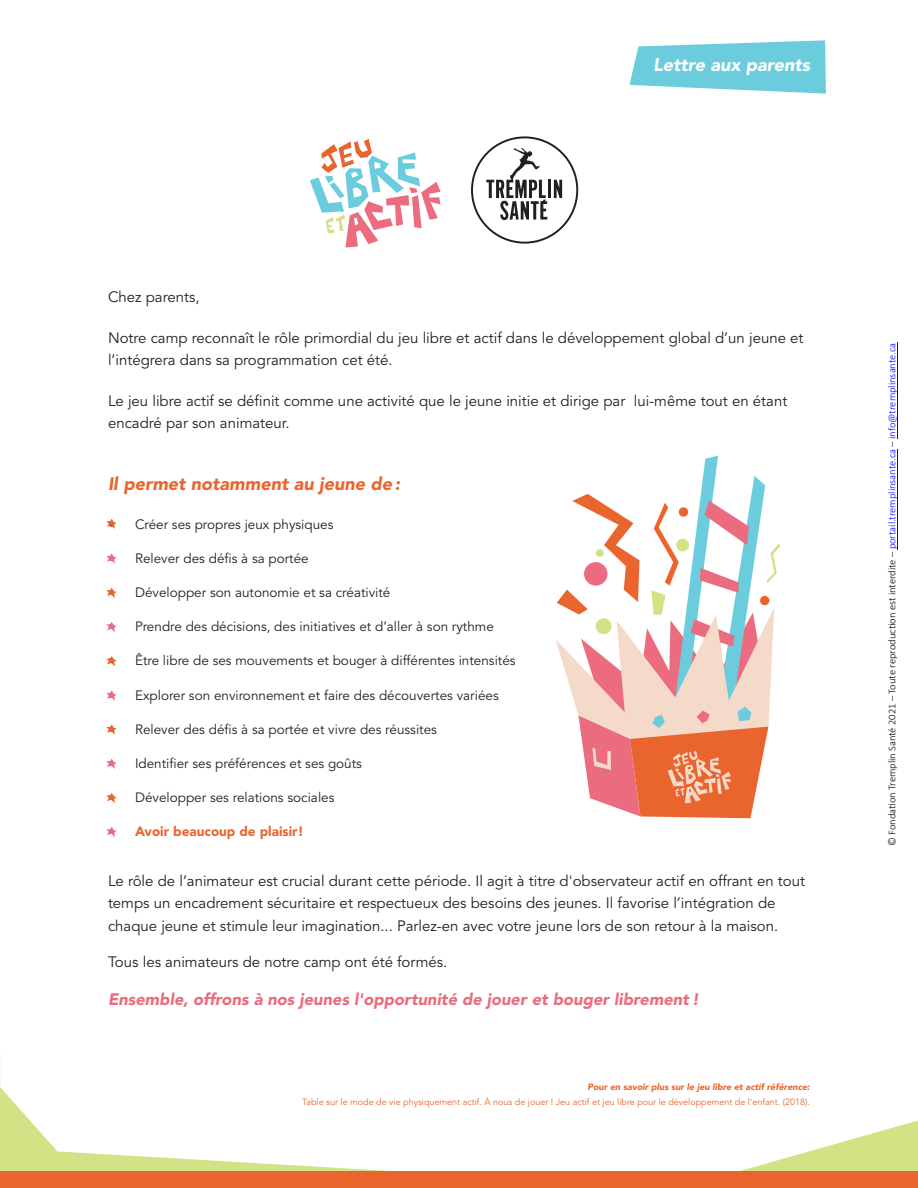
<style>
.page{position:relative;width:918px;height:1188px;background:#fff}
.page>*{position:absolute;margin:0;border:0;box-sizing:border-box;transform-origin:0 0}
.t1{font:italic 900 18px "Avenir LT Std";color:#ea652e}
.t2{font:italic 900 18px "Avenir LT Std";color:#fff}
.t3{font:italic 900 16.5px "Avenir LT Std";color:#eb6c7e}
.t4{font:15px/22.5px "Avenir LT Std";color:#231f20}
.t5{font:13.5px "Avenir LT Std";color:#231f20}
.t6{font:900 13.5px "Avenir LT Std";color:#ea652e}
.t7{font:300 10.5px "Calibri";color:#000}
.t8{font:9px "Avenir LT Std";color:#ea652e}
.t9{font:italic 900 9px "Avenir LT Std";color:#ea652e}
.s1{color:#00f}
</style>
<div class="page">
<svg style="left:629px;top:40px;width:197px;height:54px"></svg>
<svg style="left:0;top:1053px;width:918px;height:118px"></svg>
<div style="left:0;top:1171px;width:918px;height:17px;background:#ea652e"></div>
<svg style="left:556px;top:456px;width:224px;height:362px"></svg>
<div style="left:596px;top:618px;width:16px;height:16px;background:#d2e285;border-radius:50%"></div>
<div style="left:596px;top:549px;width:8px;height:8px;background:#d2e285;border-radius:50%"></div>
<div style="left:676px;top:539px;width:13px;height:12px;background:#d2e285;border-radius:50%"></div>
<svg style="left:106px;top:519px;width:10px;height:10px"></svg>
<svg style="left:106px;top:553px;width:10px;height:11px"></svg>
<svg style="left:106px;top:588px;width:10px;height:10px"></svg>
<svg style="left:106px;top:622px;width:10px;height:10px"></svg>
<svg style="left:106px;top:656px;width:10px;height:10px"></svg>
<svg style="left:106px;top:690px;width:10px;height:11px"></svg>
<svg style="left:106px;top:724px;width:10px;height:11px"></svg>
<svg style="left:106px;top:759px;width:10px;height:10px"></svg>
<svg style="left:106px;top:793px;width:10px;height:10px"></svg>
<svg style="left:106px;top:827px;width:10px;height:10px"></svg>
<svg style="left:310px;top:139px;width:131px;height:109px"></svg>
<div style="left:471px;top:136px;width:107px;height:108px;border:2px solid #231f20;border-radius:50%"></div>
<hr style="left:548px;top:180px;width:3px;height:18px;background:#231f20">
<svg style="left:554px;top:180px;width:8px;height:18px"></svg>
<svg style="left:486px;top:148px;width:61px;height:72px"></svg>
<hr style="left:897px;top:449px;width:1px;height:100px;background:#00f">
<hr style="left:897px;top:343px;width:1px;height:96px;background:#00f">
<p class="t2" style="left:653px;top:57px;width:158px">Lettre aux parents</p>
<p class="t4" style="left:108px;top:287px;width:93px">Chez parents,</p>
<p class="t4" style="left:108px;top:327px;width:697px">Notre camp reconnaît le rôle primordial du jeu libre et actif dans le développement global d’un jeune et l’intégrera dans sa programmation cet été.</p>
<p class="t4" style="left:108px;top:390px;width:681px">Le jeu libre actif se définit comme une activité que le jeune initie et dirige par lui-même tout en étant encadré par son animateur.</p>
<p class="t1" style="left:108px;top:476px;width:294px">Il permet notamment au jeune de:</p>
<p class="t5" style="left:108px;top:518px;width:227px">• Créer ses propres jeux physiques</p>
<p class="t5" style="left:108px;top:553px;width:202px">• Relever des défis à sa portée</p>
<p class="t5" style="left:108px;top:587px;width:284px">• Développer son autonomie et sa créativité</p>
<p class="t5" style="left:108px;top:621px;width:387px">• Prendre des décisions, des initiatives et d’aller à son rythme</p>
<p class="t5" style="left:108px;top:655px;width:409px">• Être libre de ses mouvements et bouger à différentes intensités</p>
<p class="t5" style="left:108px;top:689px;width:392px">• Explorer son environnement et faire des découvertes variées</p>
<p class="t5" style="left:108px;top:724px;width:331px">• Relever des défis à sa portée et vivre des réussites</p>
<p class="t5" style="left:108px;top:758px;width:256px">• Identifier ses préférences et ses goûts</p>
<p class="t5" style="left:108px;top:792px;width:228px">• Développer ses relations sociales</p>
<p class="t6" style="left:108px;top:826px;width:197px">• Avoir beaucoup de plaisir!</p>
<p class="t4" style="left:108px;top:871px;width:699px">Le rôle de l’animateur est crucial durant cette période. Il agit à titre d'observateur actif en offrant en tout temps un encadrement sécuritaire et respectueux des besoins des jeunes. Il favorise l’intégration de chaque jeune et stimule leur imagination... Parlez-en avec votre jeune lors de son retour à la maison.</p>
<p class="t4" style="left:108px;top:952px;width:341px">Tous les animateurs de notre camp ont été formés.</p>
<p class="t3" style="left:108px;top:992px;width:593px">Ensemble, offrons à nos jeunes l'opportunité de jouer et bouger librement !</p>
<p class="t9" style="left:587px;top:1083px;width:224px">Pour en savoir plus sur le jeu libre et actif référence:</p>
<p class="t8" style="left:302px;top:1099px;width:509px">Table sur le mode de vie physiquement actif. À nous de jouer ! Jeu actif et jeu libre pour le développement de l'enfant. (2018).</p>
<p class="t7" style="left:888px;top:846px;width:505px;rotate:-90deg">© Fonda on Tremplin Santé 2021 – Toute reproduc on est interdite – <span class="s1">portail.tremplinsante.ca</span> – <span class="s1">info@tremplinsante.ca</span></p>
</div>
